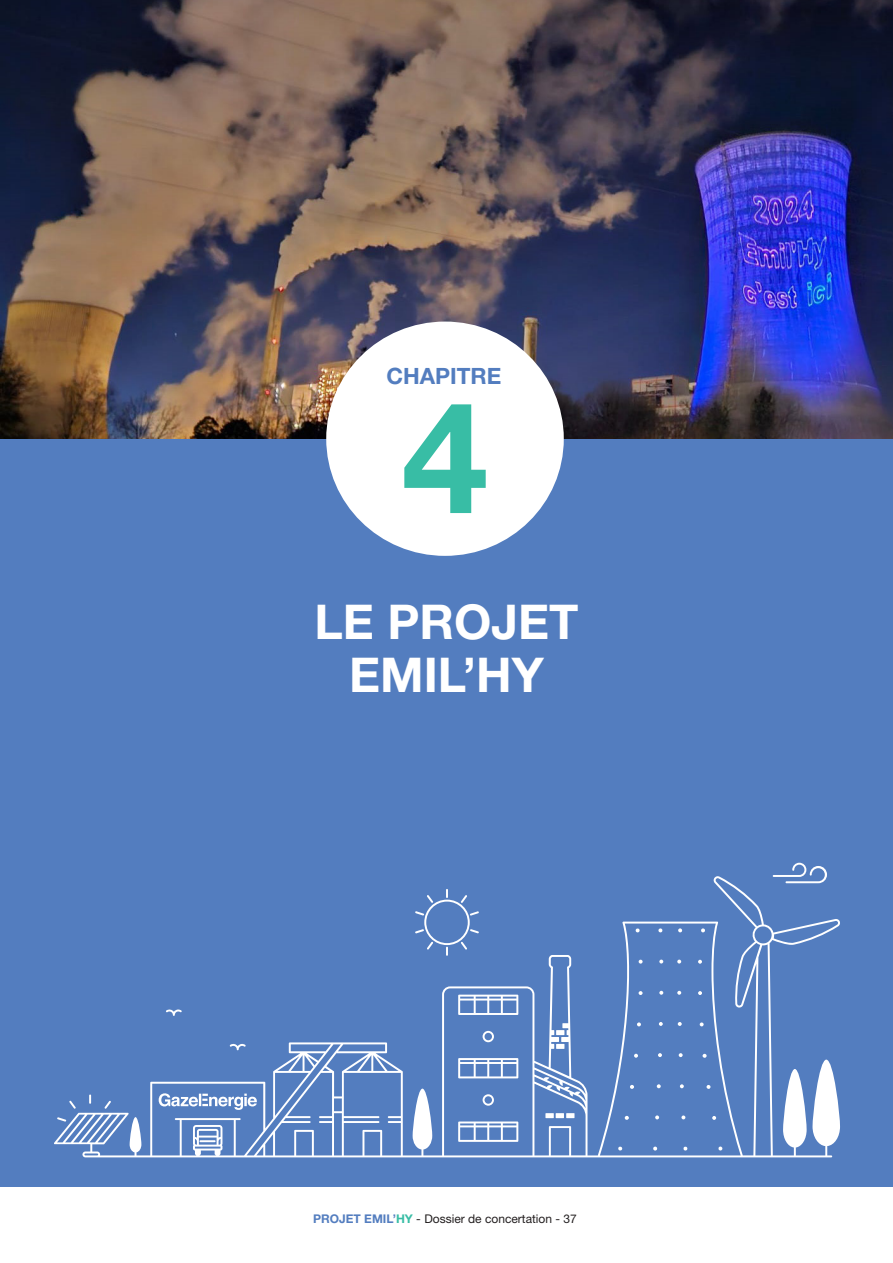
<style>
.page{position:relative;width:893px;height:1263px;background:#fff}
.page>*{position:absolute;margin:0;border:0;box-sizing:border-box;transform-origin:0 0}
.t1{font:700 155.25px "Helvetica Neue LT Std";color:#38bda5}
.t2{font:700 48px/52.5px "Helvetica Neue LT Std";color:#fff;text-align:center}
.t3{font:700 22.5px "Helvetica Neue LT Std";color:#537dbf}
.t4{font:12px "Helvetica Neue LT Std";color:#231f20}
.s1{font-weight:700;color:#537dbf}
.s2{font-weight:700;color:#38bda5}
</style>
<div class="page">
<div style="left:0;top:439px;width:893px;height:747px;background:#537dbf"></div>
<img style="left:0;top:0;width:893px;height:439px">
<svg style="left:54px;top:863px;width:786px;height:294px"></svg>
<div style="left:326px;top:322px;width:238px;height:234px;background:#fff;border-radius:50%"></div>
<h3 class="t3" style="left:386px;top:362px;width:116px">CHAPITRE</h3>
<h1 class="t1" style="left:402px;top:362px;width:88px">4</h1>
<h2 class="t2" style="left:314px;top:594px;width:266px">LE PROJET<br>EMIL’HY</h2>
<p class="t4" style="left:313px;top:1212px;width:265px"><span class="s1">PROJET EMIL’</span><span class="s2">HY</span> - Dossier de concertation - 37</p>
</div>
